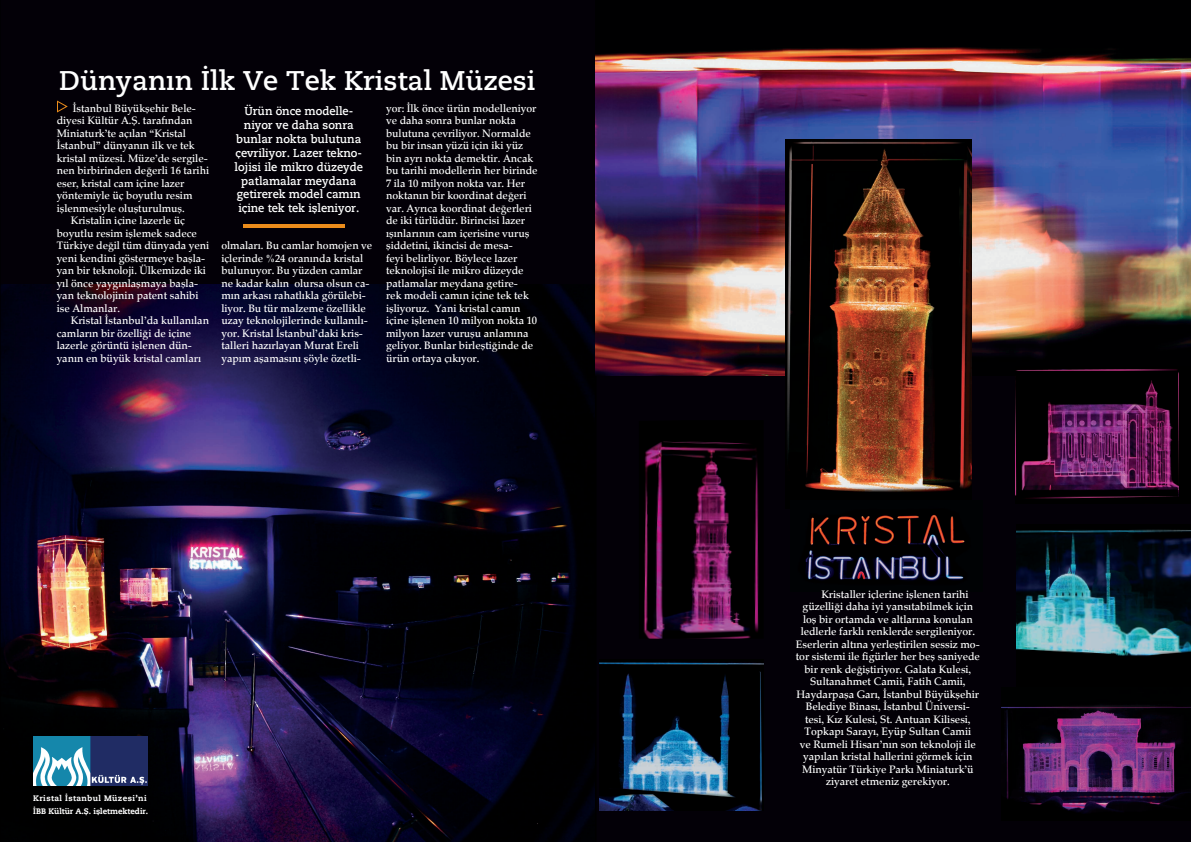
<style>
.page{position:relative;width:1191px;height:842px;background:#fff}
.page>*{position:absolute;margin:0;border:0;box-sizing:border-box;transform-origin:0 0}
.baslik1{font:27px "Caecilia Bold T";color:#fff}
.spot{font:11.5px/13.8px "Caecilia Bold T";letter-spacing:-.005em;color:#fff;text-align:center}
.metin{font:10.8px/12.5px "Palatino Medium T";letter-spacing:-.005em;color:#fff}
.spot-2{font:700 8px "Caecilia Heavy T";color:#fff}
.spot-3{font:700 8px "Caecilia Heavy T";letter-spacing:.05em;color:#fff}
</style>
<div class="page">
<svg style="left:0;top:0;width:595px;height:842px;background:#0e091c"></svg>
<hr style="left:243px;top:224px;width:101px;height:4px;background:#eb8c1b">
<svg style="left:56px;top:100px;width:12px;height:13px"></svg>
<img style="left:34px;top:736px;width:114px;height:49px">
<div style="left:595px;top:376px;width:596px;height:466px;background:#030007"></div>
<img style="left:595px;top:0;width:596px;height:376px">
<img style="left:639px;top:420px;width:124px;height:219px">
<img style="left:1001px;top:687px;width:190px;height:133px">
<img style="left:600px;top:660px;width:163px;height:150px">
<img style="left:1016px;top:524px;width:175px;height:162px">
<img style="left:785px;top:140px;width:187px;height:369px">
<img style="left:790px;top:500px;width:192px;height:91px">
<img style="left:1015px;top:367px;width:176px;height:137px">
<p class="baslik1" style="left:59px;top:64px;width:478px">Dünyanın İlk Ve Tek Kristal Müzesi</p>
<p class="spot" style="left:235px;top:105px;width:130px">Ürün önce modelle&shy;niyor ve daha sonra bunlar nokta bulutuna çevriliyor. Lazer tekno&shy;lojisi ile mikro düzeyde patlamalar meydana getirerek model camın içine tek tek işleniyor.</p>
<p class="metin" style="left:57px;top:102px;width:154px;text-indent:16px">İstanbul Büyükşehir Bele&shy;diyesi Kültür A.Ş. tarafından<br>Miniaturk’te açılan “Kristal<br>İstanbul” dünyanın ilk ve tek kristal müzesi. Müze’de sergile&shy;nen birbirinden değerli 16 tarihi eser, kristal cam içine lazer yöntemiyle üç boyutlu resim işlenmesiyle oluşturulmuş.</p>
<p class="metin" style="left:57px;top:215px;width:154px;text-indent:14px">Kristalin içine lazerle üç boyutlu resim işlemek sadece<br>Türkiye değil tüm dünyada yeni yeni kendini göstermeye başla&shy;yan bir teknoloji. Ülkemizde iki yıl önce yaygınlaşmaya başla&shy;yan teknolojinin patent sahibi ise Almanlar.</p>
<p class="metin" style="left:57px;top:315px;width:154px;text-indent:14px">Kristal İstanbul’da kullanılan camların bir özelliği de içine lazerle görüntü işlenen dün&shy;yanın en büyük kristal camları</p>
<p class="metin" style="left:386px;top:102px;width:153px">yor: İlk önce ürün modelleniyor ve daha sonra bunlar nokta bulutuna çevriliyor. Normalde bu bir insan yüzü için iki yüz bin ayrı nokta demektir. Ancak bu tarihi modellerin her birinde<br>7 ila 10 milyon nokta var. Her noktanın bir koordinat değeri var. Ayrıca koordinat değerleri de iki türlüdür. Birincisi lazer ışınlarının cam içerisine vuruş şiddetini, ikincisi de mesa-<br>feyi belirliyor. Böylece lazer teknolojisi ile mikro düzeyde patlamalar meydana getire-<br>rek modeli camın içine tek tek işliyoruz. Yani kristal camın içine işlenen 10 milyon nokta 10 milyon lazer vuruşu anlamına geliyor. Bunlar birleştiğinde de ürün ortaya çıkıyor.</p>
<p class="metin" style="left:221px;top:239px;width:152px">olmaları. Bu camlar homojen ve içlerinde %24 oranında kristal bulunuyor. Bu yüzden camlar ne kadar kalın olursa olsun ca&shy;mın arkası rahatlıkla görülebi&shy;liyor. Bu tür malzeme özellikle uzay teknolojilerinde kullanılı&shy;yor. Kristal İstanbul’daki kris&shy;talleri hazırlayan Murat Ereli yapım aşamasını şöyle özetli-</p>
<p class="spot-3" style="left:33px;top:793px;width:115px">Kristal İstanbul Müzesi’ni</p>
<p class="spot-2" style="left:33px;top:806px;width:116px">İBB Kültür A.Ş. işletmektedir.</p>
<p class="metin" style="left:821px;top:588px;width:149px">Kristaller içlerine işlenen tarihi</p>
<p class="metin" style="left:802px;top:600px;width:172px">güzelliği daha iyi yansıtabilmek için</p>
<p class="metin" style="left:803px;top:613px;width:171px">loş bir ortamda ve altlarına konulan</p>
<p class="metin" style="left:800px;top:625px;width:176px">ledlerle farklı renklerde sergileniyor.</p>
<p class="metin" style="left:796px;top:638px;width:185px">Eserlerin altına yerleştirilen sessiz mo-</p>
<p class="metin" style="left:796px;top:650px;width:186px">tor sistemi ile figürler her beş saniyede</p>
<p class="metin" style="left:804px;top:663px;width:168px">bir renk değiştiriyor. Galata Kulesi,</p>
<p class="metin" style="left:810px;top:675px;width:157px">Sultanahmet Camii, Fatih Camii,</p>
<p class="metin" style="left:796px;top:688px;width:184px">Haydarpaşa Garı, İstanbul Büyükşehir</p>
<p class="metin" style="left:805px;top:700px;width:166px">Belediye Binası, İstanbul Üniversi-</p>
<p class="metin" style="left:805px;top:713px;width:167px">tesi, Kız Kulesi, St. Antuan Kilisesi,</p>
<p class="metin" style="left:804px;top:725px;width:168px">Topkapı Sarayı, Eyüp Sultan Camii</p>
<p class="metin" style="left:800px;top:738px;width:177px">ve Rumeli Hisarı’nın son teknoloji ile</p>
<p class="metin" style="left:803px;top:750px;width:171px">yapılan kristal hallerini görmek için</p>
<p class="metin" style="left:802px;top:763px;width:173px">Minyatür Türkiye Parkı Miniaturk’ü</p>
<p class="metin" style="left:826px;top:775px;width:125px">ziyaret etmeniz gerekiyor.</p>
</div>
